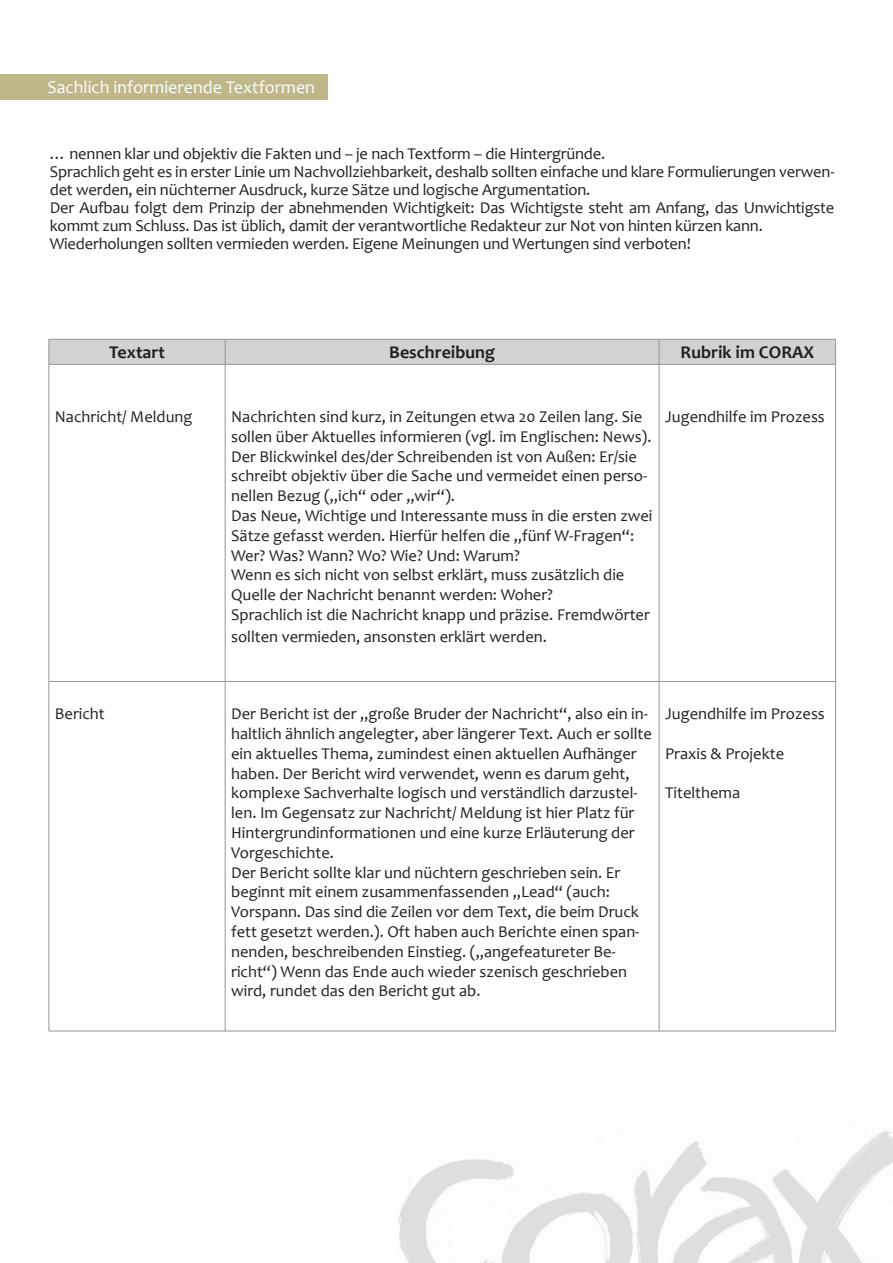
<style>
.page{position:relative;width:893px;height:1263px;background:#fff}
.page>*{position:absolute;margin:0;border:0;box-sizing:border-box;transform-origin:0 0}
.t1{font:700 18px "Candara";color:#231f20}
.t2{font:18px "Candara";color:#fff}
.t3{font:16.5px/19.8px "Candara";color:#231f20}
</style>
<div class="page">
<img style="left:398px;top:1131px;width:495px;height:132px">
<hr style="left:49px;top:365px;width:1px;height:316px;background:#939598">
<hr style="left:835px;top:365px;width:1px;height:316px;background:#939598">
<hr style="left:49px;top:682px;width:1px;height:349px;background:#939598">
<hr style="left:835px;top:682px;width:1px;height:349px;background:#939598">
<hr style="left:49px;top:1031px;width:176px;height:1px;background:#939598">
<hr style="left:225px;top:1031px;width:434px;height:1px;background:#939598">
<hr style="left:659px;top:1031px;width:177px;height:1px;background:#939598">
<svg style="left:49px;top:339px;width:787px;height:25px;background:#cecfd1"></svg>
<hr style="left:49px;top:364px;width:176px;height:1px;background:#939598">
<hr style="left:225px;top:364px;width:434px;height:1px;background:#939598">
<hr style="left:225px;top:365px;width:1px;height:316px;background:#939598">
<hr style="left:659px;top:364px;width:177px;height:1px;background:#939598">
<hr style="left:659px;top:365px;width:1px;height:316px;background:#939598">
<hr style="left:49px;top:681px;width:176px;height:1px;background:#939598">
<hr style="left:225px;top:681px;width:434px;height:1px;background:#939598">
<hr style="left:225px;top:682px;width:1px;height:349px;background:#939598">
<hr style="left:659px;top:681px;width:177px;height:1px;background:#939598">
<hr style="left:659px;top:682px;width:1px;height:349px;background:#939598">
<div style="left:0;top:74px;width:327px;height:26px;background:#c0b789"></div>
<p class="t2" style="left:48px;top:76px;width:269px">Sachlich informierende Textformen</p>
<p class="t3" style="left:50px;top:145px;width:786px;line-height:18px">… nennen klar und objektiv die Fakten und – je nach Textform – die Hintergründe.<br>Sprachlich geht es in erster Linie um Nachvollziehbarkeit, deshalb sollten einfache und klare Formulierungen verwen&shy;det werden, ein nüchterner Ausdruck, kurze Sätze und logische Argumentation.<br>Der Aufbau folgt dem Prinzip der abnehmenden Wichtigkeit: Das Wichtigste steht am Anfang, das Unwichtigste kommt zum Schluss. Das ist üblich, damit der verantwortliche Redakteur zur Not von hinten kürzen kann.<br>Wiederholungen sollten vermieden werden. Eigene Meinungen und Wertungen sind verboten!</p>
<p class="t1" style="left:109px;top:341px;width:57px">Textart</p>
<p class="t1" style="left:389px;top:341px;width:107px">Beschreibung</p>
<p class="t1" style="left:681px;top:341px;width:135px">Rubrik im CORAX</p>
<p class="t3" style="left:55px;top:406px;width:139px">Nachricht/ Meldung</p>
<p class="t3" style="left:231px;top:406px;width:423px">Nachrichten sind kurz, in Zeitungen etwa 20 Zeilen lang. Sie sollen über Aktuelles informieren (vgl. im Englischen: News).<br>Der Blickwinkel des/der Schreibenden ist von Außen: Er/sie schreibt objektiv über die Sache und vermeidet einen perso&shy;nellen Bezug („ich“ oder „wir“).<br>Das Neue, Wichtige und Interessante muss in die ersten zwei Sätze gefasst werden. Hierfür helfen die „fünf W-Fragen“:<br>Wer? Was? Wann? Wo? Wie? Und: Warum?<br>Wenn es sich nicht von selbst erklärt, muss zusätzlich die Quelle der Nachricht benannt werden: Woher?<br>Sprachlich ist die Nachricht knapp und präzise. Fremdwörter</p>
<p class="t3" style="left:231px;top:626px;width:317px">sollten vermieden, ansonsten erklärt werden.</p>
<p class="t3" style="left:665px;top:406px;width:161px">Jugendhilfe im Prozess</p>
<p class="t3" style="left:55px;top:704px;width:51px">Bericht</p>
<p class="t3" style="left:231px;top:704px;width:422px">Der Bericht ist der „große Bruder der Nachricht“, also ein in&shy;haltlich ähnlich angelegter, aber längerer Text. Auch er sollte ein aktuelles Thema, zumindest einen aktuellen Aufhänger haben. Der Bericht wird verwendet, wenn es darum geht, komplexe Sachverhalte logisch und verständlich darzustel&shy;len. Im Gegensatz zur Nachricht/ Meldung ist hier Platz für Hintergrundinformationen und eine kurze Erläuterung der Vorgeschichte.<br>Der Bericht sollte klar und nüchtern geschrieben sein. Er beginnt mit einem zusammenfassenden „Lead“ (auch:<br>Vorspann. Das sind die Zeilen vor dem Text, die beim Druck fett gesetzt werden.). Oft haben auch Berichte einen span&shy;nenden, beschreibenden Einstieg. („angefeatureter Be&shy;richt“) Wenn das Ende auch wieder szenisch geschrieben wird, rundet das den Bericht gut ab.</p>
<p class="t3" style="left:665px;top:704px;width:161px">Jugendhilfe im Prozess</p>
<p class="t3" style="left:665px;top:743px;width:120px">Praxis &amp; Projekte</p>
<p class="t3" style="left:665px;top:783px;width:77px">Titelthema</p>
</div>
